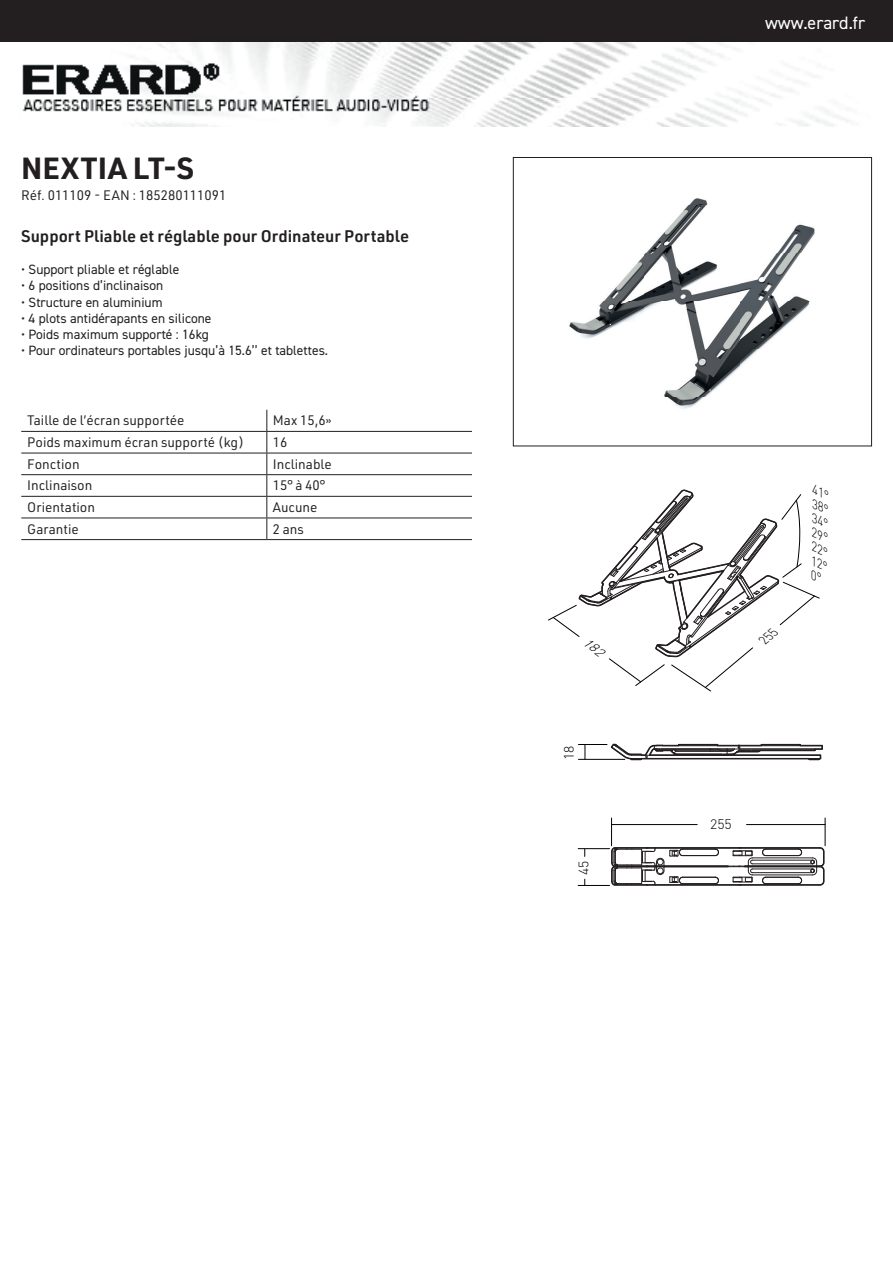
<style>
.page{position:relative;width:893px;height:1263px;background:#fff}
.page>*{position:absolute;margin:0;border:0;box-sizing:border-box;transform-origin:0 0}
.t1{font:700 30px "URWDIN";letter-spacing:.025em;color:#231f20}
.t2{font:18px "DIN2014";color:#fff}
.t3{font:600 16.5px "URWDIN";color:#231f20}
.t4{font:13.5px "DIN2014";color:#231f20}
.t5{font:13.5px "URWDIN";color:#231f20}
.t6{font:300 13.5px "DIN";color:#000;scale:1.04 1}
</style>
<div class="page">
<img style="left:22px;top:42px;width:829px;height:84px">
<div style="left:0;top:0;width:893px;height:42px;background:#231f20"></div>
<hr style="left:578px;top:885px;width:32px;height:1px;background:#000">
<hr style="left:578px;top:848px;width:32px;height:1px;background:#000">
<svg style="left:611px;top:818px;width:215px;height:68px"></svg>
<svg style="left:578px;top:743px;width:245px;height:18px"></svg>
<img style="left:569px;top:198px;width:246px;height:211px">
<div style="left:513px;top:157px;width:359px;height:289px;border:1px solid #231f20"></div>
<hr style="left:21px;top:431px;width:246px;height:1px;background:#231f20">
<hr style="left:267px;top:431px;width:205px;height:1px;background:#231f20">
<hr style="left:21px;top:453px;width:246px;height:1px;background:#231f20">
<hr style="left:267px;top:453px;width:205px;height:1px;background:#231f20">
<hr style="left:21px;top:474px;width:246px;height:1px;background:#231f20">
<hr style="left:267px;top:474px;width:205px;height:1px;background:#231f20">
<hr style="left:21px;top:496px;width:246px;height:1px;background:#231f20">
<hr style="left:267px;top:496px;width:205px;height:1px;background:#231f20">
<hr style="left:21px;top:518px;width:246px;height:1px;background:#231f20">
<hr style="left:267px;top:518px;width:205px;height:1px;background:#231f20">
<svg style="left:266px;top:410px;width:1px;height:129px"></svg>
<hr style="left:21px;top:539px;width:246px;height:1px;background:#231f20">
<hr style="left:267px;top:539px;width:205px;height:1px;background:#231f20">
<svg style="left:548px;top:489px;width:272px;height:202px"></svg>
<h1 class="t1" style="left:21px;top:147px;width:174px">NEXTIA LT-S</h1>
<p class="t5" style="left:21px;top:187px;width:207px">Réf. 011109 - EAN : 185280111091</p>
<p class="t3" style="left:21px;top:225px;width:389px">Support Pliable et réglable pour Ordinateur Portable</p>
<p class="t4" style="left:21px;top:261px;width:160px">• Support pliable et réglable</p>
<p class="t4" style="left:21px;top:277px;width:144px">• 6 positions d’inclinaison</p>
<p class="t4" style="left:21px;top:293px;width:143px">• Structure en aluminium</p>
<p class="t4" style="left:21px;top:310px;width:192px">• 4 plots antidérapants en silicone</p>
<p class="t4" style="left:21px;top:326px;width:189px">• Poids maximum supporté : 16kg</p>
<p class="t4" style="left:21px;top:342px;width:308px">• Pour ordinateurs portables jusqu’à 15.6’’ et tablettes.</p>
<p class="t5" style="left:27px;top:412px;width:159px">Taille de l’écran supportée</p>
<p class="t5" style="left:273px;top:412px;width:60px">Max 15,6»</p>
<p class="t5" style="left:27px;top:433px;width:218px">Poids maximum écran supporté (kg)</p>
<p class="t5" style="left:273px;top:433px;width:16px">16</p>
<p class="t5" style="left:27px;top:455px;width:54px">Fonction</p>
<p class="t5" style="left:273px;top:455px;width:61px">Inclinable</p>
<p class="t5" style="left:27px;top:477px;width:67px">Inclinaison</p>
<p class="t5" style="left:273px;top:477px;width:54px">15° à 40°</p>
<p class="t5" style="left:27px;top:498px;width:69px">Orientation</p>
<p class="t5" style="left:273px;top:498px;width:46px">Aucune</p>
<p class="t5" style="left:27px;top:520px;width:53px">Garantie</p>
<p class="t5" style="left:273px;top:520px;width:33px">2 ans</p>
<h2 class="t2" style="left:765px;top:11px;width:102px">www.erard.fr</h2>
<p class="t6" style="left:560px;top:760px;width:15px;rotate:-90deg">18</p>
<p class="t6" style="left:575px;top:875px;width:15px;rotate:-90deg">45</p>
<p class="t6" style="left:710px;top:815px;width:22px">255</p>
</div>
